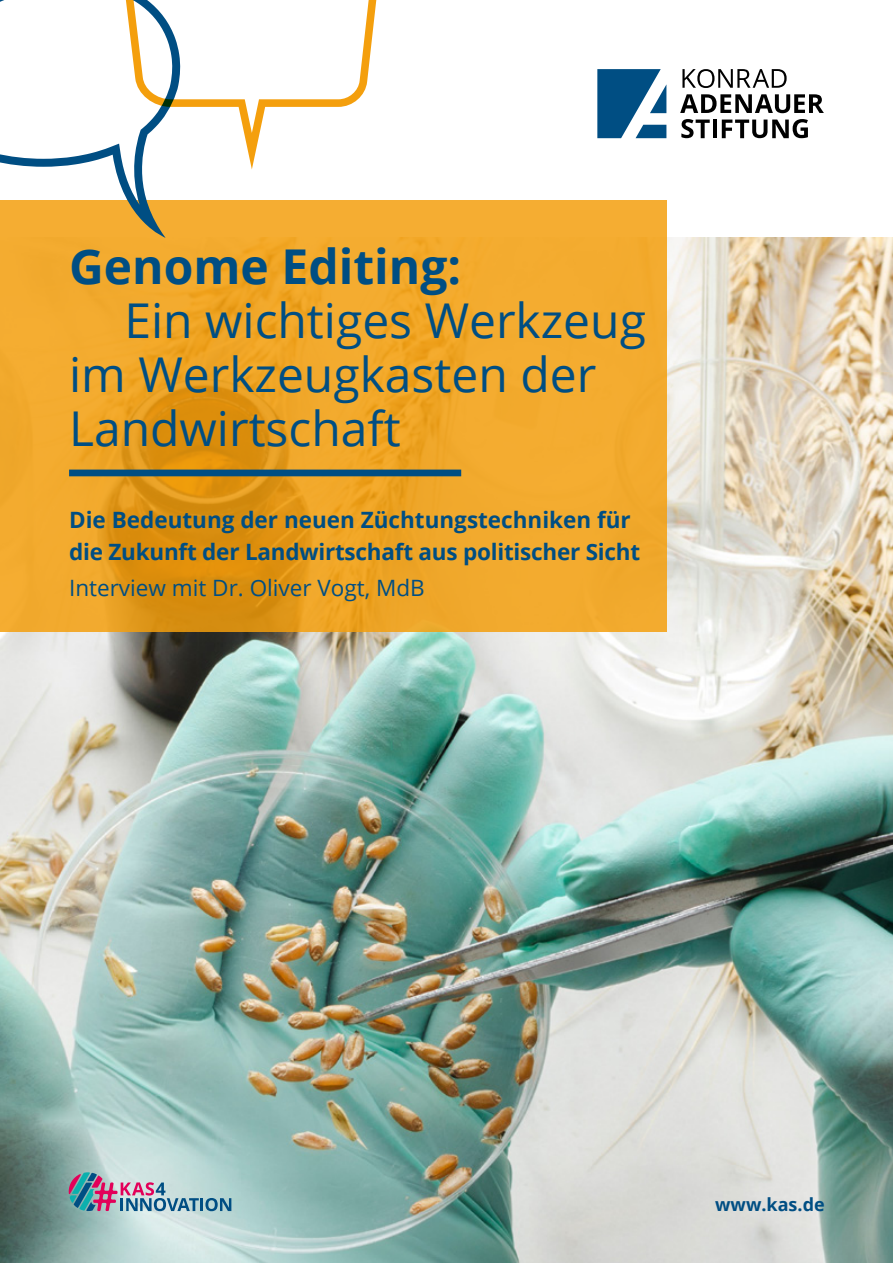
<style>
.page{position:relative;width:893px;height:1263px;background:#fff}
.page>*{position:absolute;margin:0;border:0;box-sizing:border-box;transform-origin:0 0}
.t1{font:48px/54px "Open Sans";color:#004e83}
.t2{font:700 48px "Open Sans";color:#004e83}
.t3{font:700 22.5px/31.5px "Open Sans";letter-spacing:-.01em;color:#004e83}
.t4{font:22.5px "Open Sans";color:#004e83}
.t5{font:700 18px "Open Sans";color:#004e83}
</style>
<div class="page">
<img style="left:0;top:237px;width:893px;height:1026px">
<svg style="left:682px;top:69px;width:105px;height:19px"></svg>
<svg style="left:680px;top:94px;width:144px;height:19px"></svg>
<svg style="left:681px;top:119px;width:29px;height:19px"></svg>
<hr style="left:713px;top:120px;width:4px;height:18px;background:#000">
<svg style="left:722px;top:119px;width:86px;height:19px"></svg>
<svg style="left:597px;top:69px;width:69px;height:69px"></svg>
<svg style="left:0;top:200px;width:666px;height:431px;background:#eea527"></svg>
<svg style="left:0;top:0;width:380px;height:238px"></svg>
<div style="left:69px;top:470px;width:392px;height:6px;background:#004e83"></div>
<svg style="left:69px;top:1172px;width:162px;height:39px;background:#9ca9b9"></svg>
<h1 class="t2" style="left:69px;top:233px;width:394px">Genome Editing:</h1>
<h1 class="t1" style="left:69px;top:292px;width:578px;text-indent:55px">Ein wichtiges Werkzeug im Werkzeugkasten der<br>Landwirtschaft</h1>
<p class="t3" style="left:69px;top:504px;width:573px">Die Bedeutung der neuen Züchtungstechniken für die Zukunft der Landwirtschaft aus politischer Sicht</p>
<p class="t4" style="left:69px;top:572px;width:357px">Interview mit Dr. Oliver Vogt, MdB</p>
<p class="t5" style="left:715px;top:1191px;width:111px">www.kas.de</p>
</div>
